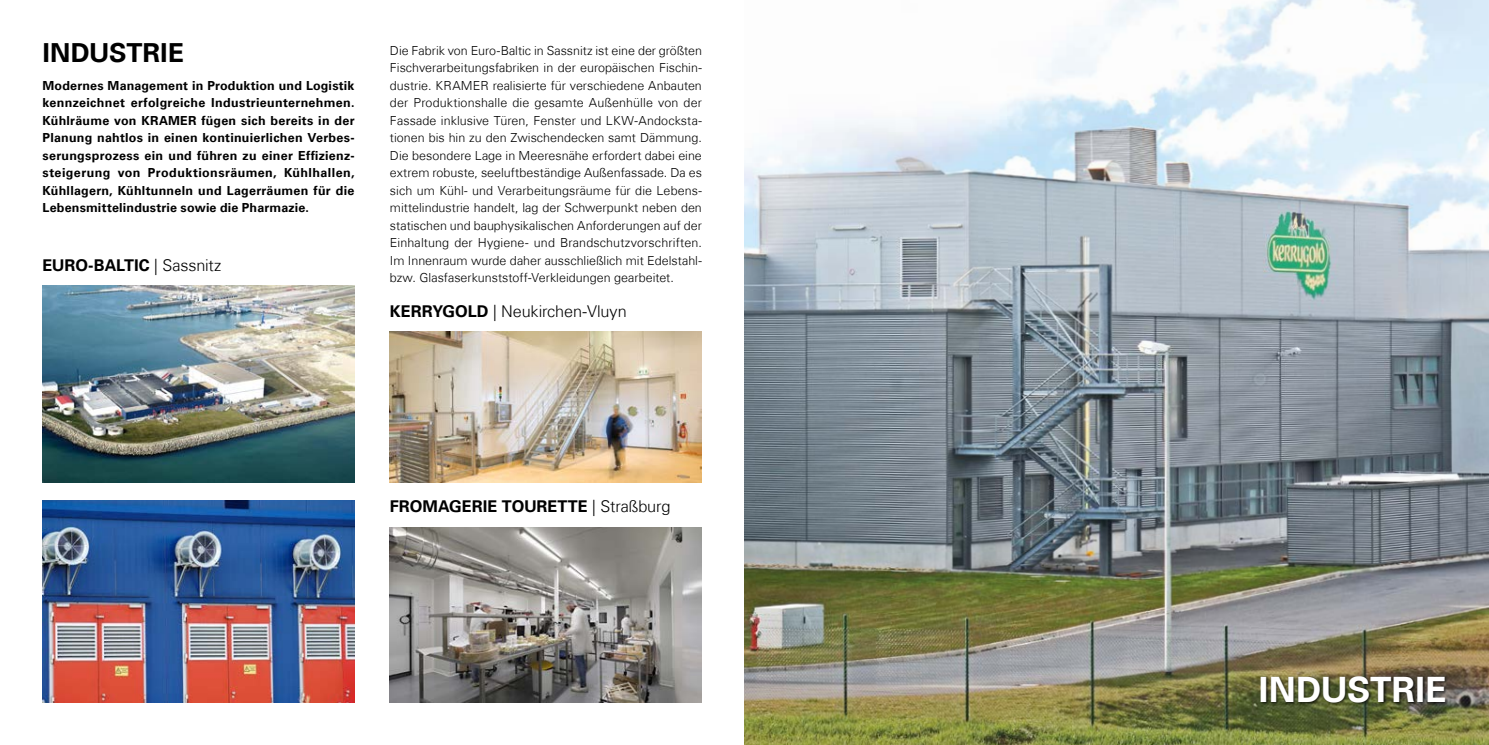
<style>
.page{position:relative;width:1489px;height:745px;background:#fff}
.page>*{position:absolute;margin:0;border:0;box-sizing:border-box;transform-origin:0 0}
.t1{font:700 35px "Univers Com 65";color:#fff}
.t2{font:700 26.25px "Univers Com 65";letter-spacing:.005em;color:#000}
.t3{font:700 16.25px "Univers Com 65";letter-spacing:.005em;color:#000}
.t4{font:300 16.25px "Univers Com 45";letter-spacing:-.01em;color:#000}
.t5{font:300 12.5px/17.5px "Univers Com 45";color:#000;text-align:justify}
.t6{font:700 12.5px/17.5px "Univers Com 65";letter-spacing:.015em;color:#000;text-align:justify}
.s1{font-family:"Univers Com 45";font-weight:300}
.s2{font-family:"Univers Com 65";font-weight:700}
</style>
<div class="page">
<img style="left:43px;top:500px;width:311px;height:202px">
<img style="left:390px;top:332px;width:312px;height:150px">
<img style="left:390px;top:527px;width:312px;height:175px">
<img style="left:744px;top:0;width:744px;height:744px">
<img style="left:43px;top:285px;width:311px;height:197px">
<div style="left:1260px;top:675px;width:187px;height:29px;background:#000;opacity:.75"></div>
<h2 class="t2" style="left:43px;top:37px;width:143px">INDUSTRIE</h2>
<p class="t6" style="left:43px;top:77px;width:313px">Modernes Management in Produktion und Logistik kennzeichnet erfolgreiche Industrieunternehmen.<br>Kühlräume von KRAMER fügen sich bereits in der Planung nahtlos in einen kontinuierlichen Verbes&shy;serungsprozess ein und führen zu einer Effizienz&shy;steigerung von Produktionsräumen, Kühlhallen, Kühllagern, Kühltunneln und Lagerräumen für die Lebensmittelindustrie sowie die Pharmazie.</p>
<h3 class="t3" style="left:43px;top:255px;width:180px">EURO-BALTIC <span class="s1">| Sassnitz</span></h3>
<p class="t5" style="left:390px;top:41px;width:313px">Die Fabrik von Euro-Baltic in Sassnitz ist eine der größten Fischverarbeitungsfabriken in der europäischen Fischin&shy;dustrie. KRAMER realisierte für verschiedene Anbauten der Produktionshalle die gesamte Außenhülle von der Fassade inklusive Türen, Fenster und LKW-Andocksta&shy;tionen bis hin zu den Zwischendecken samt Dämmung.<br>Die besondere Lage in Meeresnähe erfordert dabei eine extrem robuste, seeluftbeständige Außenfassade. Da es sich um Kühl- und Verarbeitungsräume für die Lebens&shy;mittelindustrie handelt, lag der Schwerpunkt neben den statischen und bauphysikalischen Anforderungen auf der Einhaltung der Hygiene- und Brandschutzvorschriften.<br>Im Innenraum wurde daher ausschließlich mit Edelstahl&shy;bzw. Glasfaserkunststoff-Verkleidungen gearbeitet.</p>
<h3 class="t4" style="left:390px;top:301px;width:238px"><span class="s2">KERRYGOLD</span> | Neukirchen-Vluyn</h3>
<h3 class="t3" style="left:390px;top:496px;width:282px">FROMAGERIE TOURETTE <span class="s1">| Straßburg</span></h3>
<h1 class="t1" style="left:1258px;top:668px;width:189px">INDUSTRIE</h1>
</div>
